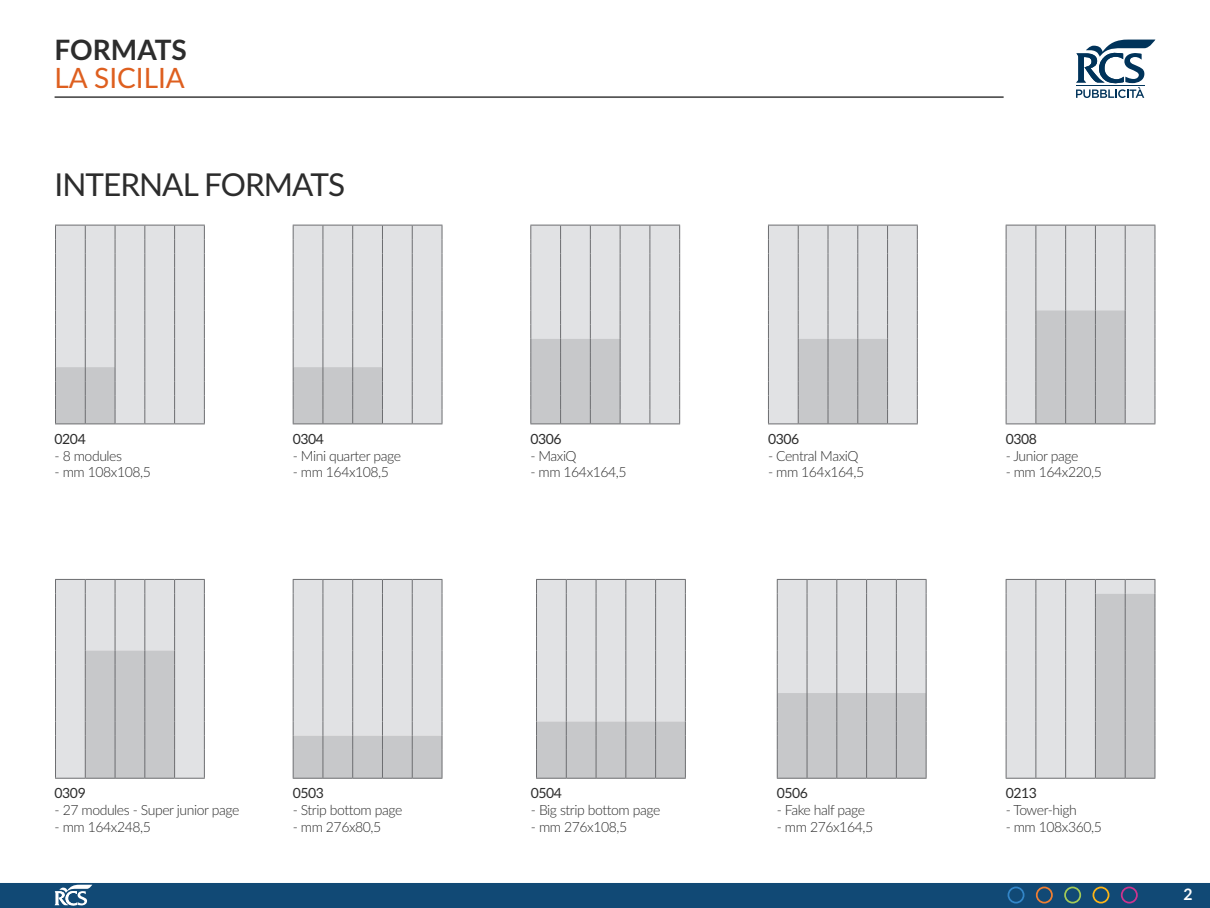
<style>
.page{position:relative;width:1210px;height:908px;background:#fff}
.page>*{position:absolute;margin:0;border:0;box-sizing:border-box;transform-origin:0 0}
.TESTO{font:31.5px "Lato";letter-spacing:-.03em;color:#2c2c2c}
.t1{font:28px "Lato";color:#de5f1f}
.t2{font:700 28px "Lato";color:#2c2c2c}
.t3{font:700 15.75px "Lato";color:#fff}
.TESTO-2{font:300 14px "Lato";letter-spacing:-.03em;color:#2c2c2c}
.TESTO-3{font:14px "Lato";letter-spacing:-.03em;color:#2c2c2c}
</style>
<div class="page">
<hr style="left:55px;top:96px;width:948px;height:2px;background:#565656">
<div style="left:0;top:883px;width:1210px;height:24px;background:#114975"></div>
<svg style="left:1076px;top:40px;width:79px;height:58px"></svg>
<svg style="left:55px;top:225px;width:150px;height:198px;background:#d9dadc"></svg>
<hr style="left:55px;top:423px;width:30px;height:1px;background:#6c6d70">
<hr style="left:85px;top:423px;width:30px;height:1px;background:#6c6d70">
<hr style="left:115px;top:423px;width:30px;height:1px;background:#6c6d70">
<hr style="left:145px;top:423px;width:30px;height:1px;background:#6c6d70">
<hr style="left:175px;top:423px;width:30px;height:1px;background:#6c6d70">
<hr style="left:55px;top:224px;width:30px;height:1px;background:#6c6d70">
<hr style="left:85px;top:224px;width:30px;height:1px;background:#6c6d70">
<hr style="left:115px;top:224px;width:30px;height:1px;background:#6c6d70">
<hr style="left:145px;top:224px;width:30px;height:1px;background:#6c6d70">
<hr style="left:175px;top:224px;width:30px;height:1px;background:#6c6d70">
<svg style="left:293px;top:224px;width:149px;height:200px;background:#d7d8db"></svg>
<hr style="left:382px;top:224px;width:30px;height:1px;background:#6c6d70">
<hr style="left:412px;top:224px;width:30px;height:1px;background:#6c6d70">
<svg style="left:530px;top:225px;width:150px;height:198px;background:#d5d6d8"></svg>
<hr style="left:530px;top:423px;width:30px;height:1px;background:#6c6d70">
<hr style="left:560px;top:423px;width:30px;height:1px;background:#6c6d70">
<hr style="left:590px;top:423px;width:30px;height:1px;background:#6c6d70">
<hr style="left:620px;top:423px;width:30px;height:1px;background:#6c6d70">
<hr style="left:650px;top:423px;width:30px;height:1px;background:#6c6d70">
<hr style="left:530px;top:224px;width:30px;height:1px;background:#6c6d70">
<hr style="left:560px;top:224px;width:30px;height:1px;background:#6c6d70">
<hr style="left:590px;top:224px;width:30px;height:1px;background:#6c6d70">
<hr style="left:620px;top:224px;width:30px;height:1px;background:#6c6d70">
<hr style="left:650px;top:224px;width:30px;height:1px;background:#6c6d70">
<svg style="left:768px;top:224px;width:150px;height:200px;background:#d5d6d8"></svg>
<hr style="left:857px;top:224px;width:30px;height:1px;background:#6c6d70">
<hr style="left:887px;top:224px;width:30px;height:1px;background:#6c6d70">
<svg style="left:1005px;top:224px;width:150px;height:200px;background:#d3d4d6"></svg>
<hr style="left:1065px;top:224px;width:30px;height:1px;background:#6c6d70">
<hr style="left:1095px;top:224px;width:30px;height:1px;background:#6c6d70">
<hr style="left:1125px;top:224px;width:30px;height:1px;background:#6c6d70">
<svg style="left:55px;top:579px;width:150px;height:198px;background:#d2d3d5"></svg>
<hr style="left:55px;top:777px;width:30px;height:1px;background:#6c6d70">
<hr style="left:85px;top:777px;width:30px;height:1px;background:#6c6d70">
<hr style="left:115px;top:777px;width:30px;height:1px;background:#6c6d70">
<hr style="left:145px;top:777px;width:30px;height:1px;background:#6c6d70">
<hr style="left:175px;top:777px;width:30px;height:1px;background:#6c6d70">
<hr style="left:55px;top:578px;width:30px;height:1px;background:#6c6d70">
<hr style="left:85px;top:578px;width:30px;height:1px;background:#6c6d70">
<hr style="left:115px;top:578px;width:30px;height:1px;background:#6c6d70">
<hr style="left:145px;top:578px;width:30px;height:1px;background:#6c6d70">
<hr style="left:175px;top:578px;width:30px;height:1px;background:#6c6d70">
<svg style="left:293px;top:578px;width:149px;height:200px;background:#d7d8da"></svg>
<hr style="left:382px;top:578px;width:30px;height:1px;background:#6c6d70">
<hr style="left:412px;top:578px;width:30px;height:1px;background:#6c6d70">
<svg style="left:536px;top:578px;width:150px;height:200px;background:#d4d5d7"></svg>
<hr style="left:655px;top:578px;width:31px;height:1px;background:#6c6d70">
<svg style="left:777px;top:578px;width:149px;height:200px;background:#d1d2d4"></svg>
<hr style="left:866px;top:578px;width:30px;height:1px;background:#6c6d70">
<hr style="left:896px;top:578px;width:30px;height:1px;background:#6c6d70">
<svg style="left:1005px;top:578px;width:150px;height:200px;background:#d2d3d6"></svg>
<hr style="left:1065px;top:578px;width:30px;height:1px;background:#6c6d70">
<hr style="left:1095px;top:578px;width:30px;height:1px;background:#6c6d70">
<hr style="left:1125px;top:578px;width:30px;height:1px;background:#6c6d70">
<h2 class="t2" style="left:55px;top:29px;width:134px">FORMATS</h2>
<h2 class="t1" style="left:55px;top:57px;width:132px">LA SICILIA</h2>
<p class="TESTO" style="left:55px;top:162px;width:292px">I NTERNAL FORMATS</p>
<p class="TESTO-3" style="left:55px;top:428px;width:33px">0204</p>
<p class="TESTO-2" style="left:55px;top:445px;width:69px">- 8 modules</p>
<p class="TESTO-2" style="left:55px;top:462px;width:98px">- mm 108x108,5</p>
<p class="TESTO-3" style="left:293px;top:428px;width:33px">0304</p>
<p class="TESTO-2" style="left:293px;top:445px;width:110px">- Mini quarter page</p>
<p class="TESTO-2" style="left:293px;top:462px;width:98px">- mm 164x108,5</p>
<p class="TESTO-3" style="left:55px;top:783px;width:33px">0309</p>
<p class="TESTO-2" style="left:55px;top:800px;width:186px">- 27 modules - Super junior page</p>
<p class="TESTO-2" style="left:55px;top:816px;width:98px">- mm 164x248,5</p>
<p class="TESTO-3" style="left:293px;top:782px;width:33px">0503</p>
<p class="TESTO-2" style="left:293px;top:799px;width:111px">- Strip bottom page</p>
<p class="TESTO-2" style="left:293px;top:816px;width:90px">- mm 276x80,5</p>
<p class="TESTO-3" style="left:530px;top:428px;width:33px">0306</p>
<p class="TESTO-2" style="left:530px;top:445px;width:48px">- MaxiQ</p>
<p class="TESTO-2" style="left:530px;top:462px;width:98px">- mm 164x164,5</p>
<p class="TESTO-3" style="left:768px;top:428px;width:33px">0306</p>
<p class="TESTO-2" style="left:768px;top:445px;width:92px">- Central MaxiQ</p>
<p class="TESTO-2" style="left:768px;top:462px;width:98px">- mm 164x164,5</p>
<p class="TESTO-3" style="left:531px;top:782px;width:33px">0504</p>
<p class="TESTO-2" style="left:531px;top:799px;width:131px">- Big strip bottom page</p>
<p class="TESTO-2" style="left:531px;top:816px;width:98px">- mm 276x108,5</p>
<p class="TESTO-3" style="left:777px;top:782px;width:33px">0506</p>
<p class="TESTO-2" style="left:777px;top:799px;width:90px">- Fake half page</p>
<p class="TESTO-2" style="left:777px;top:816px;width:98px">- mm 276x164,5</p>
<p class="TESTO-3" style="left:1005px;top:428px;width:33px">0308</p>
<p class="TESTO-2" style="left:1005px;top:445px;width:74px">- Junior page</p>
<p class="TESTO-2" style="left:1005px;top:462px;width:98px">- mm 164x220,5</p>
<p class="TESTO-3" style="left:1005px;top:782px;width:33px">0213</p>
<p class="TESTO-2" style="left:1005px;top:799px;width:73px">- Tower-high</p>
<p class="TESTO-2" style="left:1005px;top:816px;width:98px">- mm 108x360,5</p>
<p class="t3" style="left:1183px;top:882px;width:11px">2</p>
</div>
